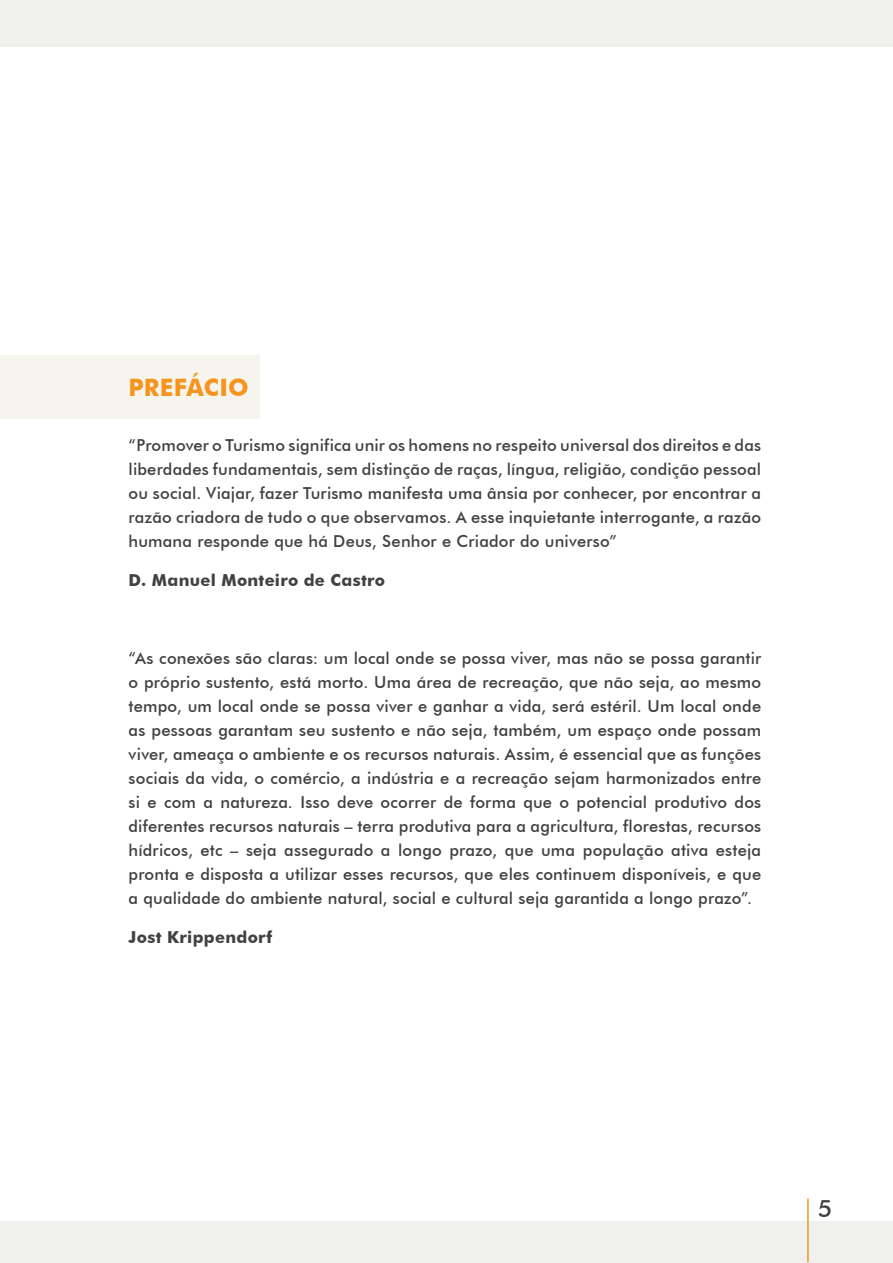
<style>
.page{position:relative;width:893px;height:1263px;background:#fff}
.page>*{position:absolute;margin:0;border:0;box-sizing:border-box;transform-origin:0 0}
.t1{font:700 24px "Futura BT";color:#f7941e}
.t2{font:500 24px "Futura BT";color:#414042}
.t3{font:500 16.5px/24px "Futura BT";letter-spacing:.01em;color:#414042;text-align:justify}
.t4{font:700 16.5px "Futura BT";letter-spacing:.015em;color:#414042}
</style>
<div class="page">
<div style="left:0;top:1221px;width:893px;height:42px;background:#f0f0ee"></div>
<hr style="left:807px;top:1198px;width:2px;height:64px;background:#f7941e">
<div style="left:0;top:0;width:893px;height:47px;background:#f0f0ee"></div>
<div style="left:0;top:355px;width:259px;height:64px;background:#f5f5ee"></div>
<h1 class="t1" style="left:129px;top:372px;width:16px">prefácio</h1>
<p class="t3" style="left:129px;top:433px;width:634px">“Promover o Turismo significa unir os homens no respeito universal dos direitos e das liberdades fundamentais, sem distinção de raças, língua, religião, condição pessoal ou social. Viajar, fazer Turismo manifesta uma ânsia por conhecer, por encontrar a razão criadora de tudo o que observamos. A esse inquietante interrogante, a razão humana responde que há Deus, Senhor e Criador do universo”</p>
<p class="t4" style="left:129px;top:570px;width:258px">D. Manuel Monteiro de Castro</p>
<p class="t3" style="left:129px;top:646px;width:634px">“As conexões são claras: um local onde se possa viver, mas não se possa garantir o próprio sustento, está morto. Uma área de recreação, que não seja, ao mesmo tempo, um local onde se possa viver e ganhar a vida, será estéril. Um local onde as pessoas garantam seu sustento e não seja, também, um espaço onde possam viver, ameaça o ambiente e os recursos naturais. Assim, é essencial que as funções sociais da vida, o comércio, a indústria e a recreação sejam harmonizados entre si e com a natureza. Isso deve ocorrer de forma que o potencial produtivo dos diferentes recursos naturais – terra produtiva para a agricultura, florestas, recursos hídricos, etc – seja assegurado a longo prazo, que uma população ativa esteja pronta e disposta a utilizar esses recursos, que eles continuem disponíveis, e que a qualidade do ambiente natural, social e cultural seja garantida a longo prazo”.</p>
<p class="t4" style="left:129px;top:927px;width:145px">Jost Krippendorf</p>
<h1 class="t2" style="left:818px;top:1193px;width:16px">5</h1>
</div>
